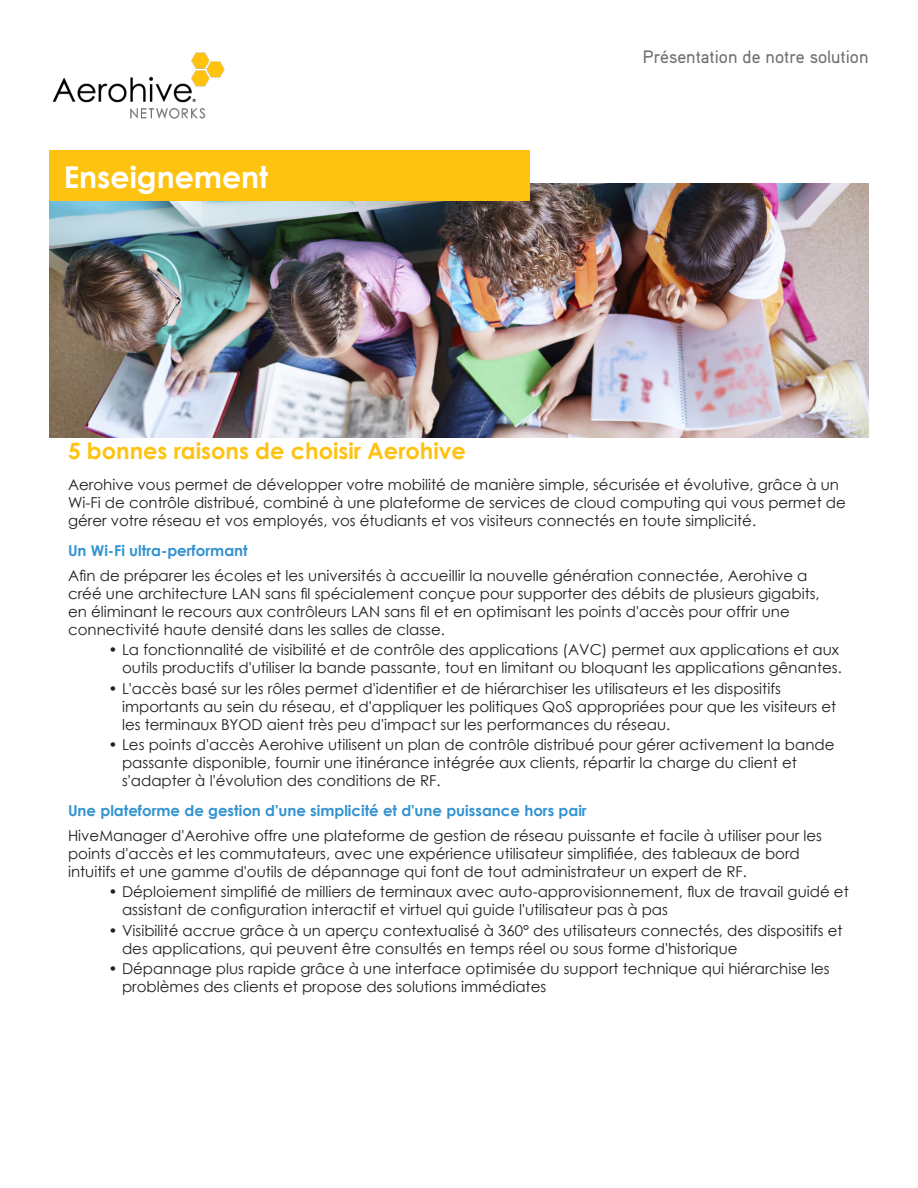
<style>
.page{position:relative;width:918px;height:1188px;background:#fff}
.page>*{position:absolute;margin:0;border:0;box-sizing:border-box;transform-origin:0 0}
.t1{font:700 30px "Century Gothic";color:#fff}
.t2{font:700 22.5px "Century Gothic";color:#fec210}
.t3{font:500 18px "Aaux Pro OT";color:#6f7073}
.t4{font:15px/18px "Century Gothic";color:#231f20}
.t5{font:700 15px "Century Gothic";color:#3393d0}
</style>
<div class="page">
<img style="left:50px;top:184px;width:818px;height:253px">
<div style="left:50px;top:150px;width:480px;height:51px;background:#fec210"></div>
<img style="left:52px;top:52px;width:173px;height:67px">
<p class="t1" style="left:64px;top:154px;width:206px">Enseignement</p>
<p class="t3" style="left:643px;top:46px;width:227px">Présentation de notre solution</p>
<p class="t2" style="left:68px;top:433px;width:399px">5 bonnes raisons de choisir Aerohive</p>
<p class="t4" style="left:68px;top:475px;width:779px">Aerohive vous permet de développer votre mobilité de manière simple, sécurisée et évolutive, grâce à un<br>Wi-Fi de contrôle distribué, combiné à une plateforme de services de cloud computing qui vous permet de gérer votre réseau et vos employés, vos étudiants et vos visiteurs connectés en toute simplicité.</p>
<p class="t5" style="left:68px;top:539px;width:181px">Un Wi-Fi ultra-performant</p>
<p class="t4" style="left:68px;top:566px;width:753px">Afin de préparer les écoles et les universités à accueillir la nouvelle génération connectée, Aerohive a créé une architecture LAN sans fil spécialement conçue pour supporter des débits de plusieurs gigabits, en éliminant le recours aux contrôleurs LAN sans fil et en optimisant les points d'accès pour offrir une connectivité haute densité dans les salles de classe.</p>
<p class="t4" style="left:109px;top:641px;width:735px;text-align:right">• La fonctionnalité de visibilité et de contrôle des applications (AVC) permet aux applications et aux outils productifs d'utiliser la bande passante, tout en limitant ou bloquant les applications gênantes.</p>
<p class="t4" style="left:122px;top:679px;width:716px;text-indent:-14px">• L'accès basé sur les rôles permet d'identifier et de hiérarchiser les utilisateurs et les dispositifs importants au sein du réseau, et d'appliquer les politiques QoS appropriées pour que les visiteurs et les terminaux BYOD aient très peu d'impact sur les performances du réseau.</p>
<p class="t4" style="left:122px;top:735px;width:714px;text-indent:-14px">• Les points d'accès Aerohive utilisent un plan de contrôle distribué pour gérer activement la bande passante disponible, fournir une itinérance intégrée aux clients, répartir la charge du client et s'adapter à l'évolution des conditions de RF.</p>
<p class="t5" style="left:68px;top:799px;width:520px">Une plateforme de gestion d'une simplicité et d'une puissance hors pair</p>
<p class="t4" style="left:68px;top:826px;width:756px">HiveManager d'Aerohive offre une plateforme de gestion de réseau puissante et facile à utiliser pour les points d'accès et les commutateurs, avec une expérience utilisateur simplifiée, des tableaux de bord intuitifs et une gamme d'outils de dépannage qui font de tout administrateur un expert de RF.</p>
<p class="t4" style="left:122px;top:883px;width:728px;text-indent:-14px">• Déploiement simplifié de milliers de terminaux avec auto-approvisionnement, flux de travail guidé et assistant de configuration interactif et virtuel qui guide l'utilisateur pas à pas</p>
<p class="t4" style="left:122px;top:921px;width:722px;text-indent:-14px">• Visibilité accrue grâce à un aperçu contextualisé à 360° des utilisateurs connectés, des dispositifs et des applications, qui peuvent être consultés en temps réel ou sous forme d'historique</p>
<p class="t4" style="left:122px;top:960px;width:709px;text-indent:-14px">• Dépannage plus rapide grâce à une interface optimisée du support technique qui hiérarchise les problèmes des clients et propose des solutions immédiates</p>
</div>
